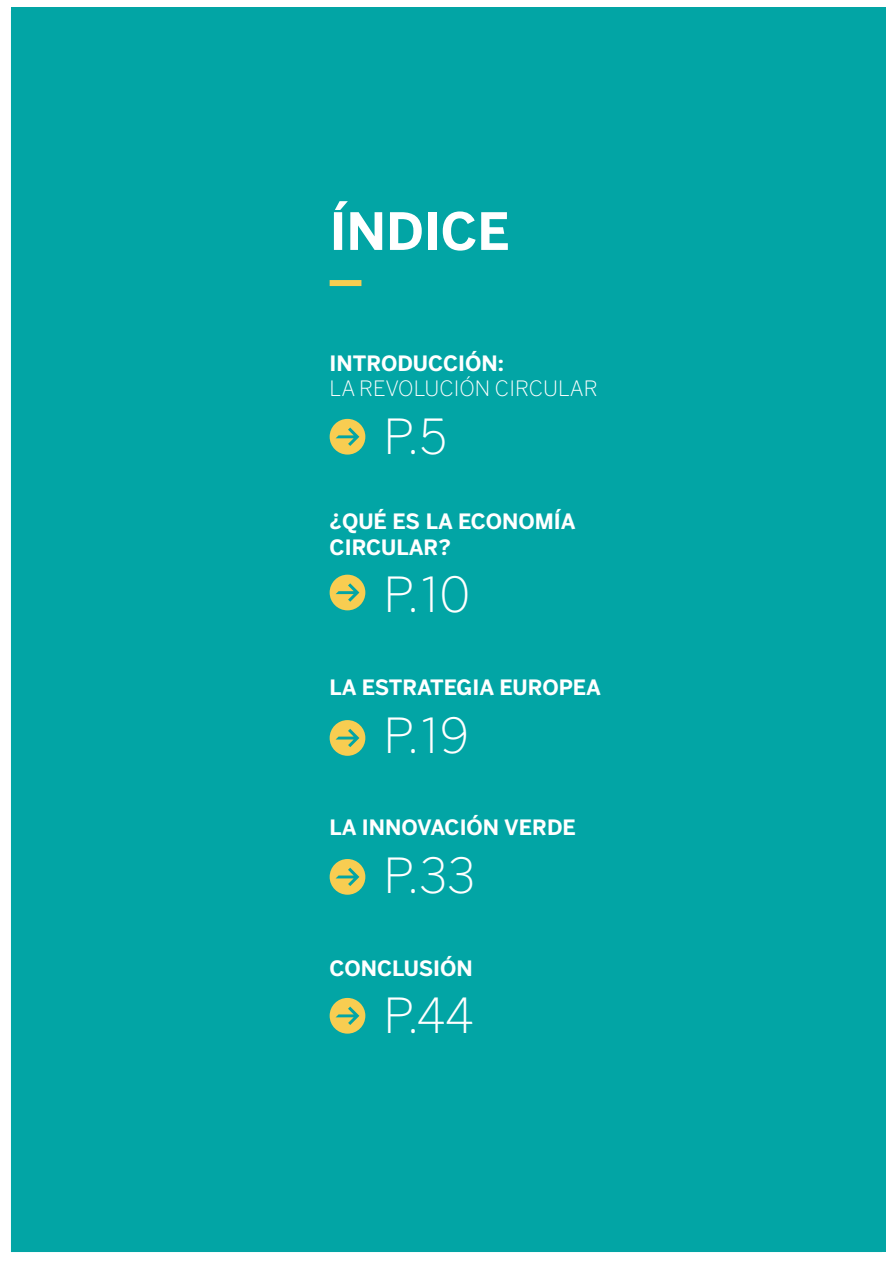
<style>
.page{position:relative;width:893px;height:1263px;background:#fff}
.page>*{position:absolute;margin:0;border:0;box-sizing:border-box;transform-origin:0 0}
.t1{font:700 51px "Benton Sans BBVA";color:#fff}
.t2{font:300 48px "Benton Sans BBVA";color:#fff}
.t3{font:700 21px/25.2px "Benton Sans BBVA";color:#fff}
.t4{font:300 21px "Benton Sans BBVA";color:#fff}
</style>
<div class="page">
<div style="left:10px;top:8px;width:875px;height:1244px;background:#02a5a5"></div>
<div style="left:330px;top:280px;width:31px;height:6px;background:#f8cd51"></div>
<svg style="left:330px;top:419px;width:35px;height:36px"></svg>
<svg style="left:330px;top:859px;width:35px;height:36px"></svg>
<svg style="left:330px;top:998px;width:35px;height:36px"></svg>
<svg style="left:330px;top:575px;width:35px;height:35px"></svg>
<svg style="left:330px;top:720px;width:35px;height:36px"></svg>
<h1 class="t1" style="left:330px;top:199px;width:181px">ÍNDICE</h1>
<p class="t3" style="left:330px;top:351px;width:176px">INTRODUCCIÓN:</p>
<p class="t4" style="left:330px;top:376px;width:270px">LA REVOLUCIÓN CIRCULAR</p>
<h2 class="t2" style="left:384px;top:408px;width:65px">P.5</h2>
<p class="t3" style="left:330px;top:509px;width:248px">¿QUÉ ES LA ECONOMÍA<br>CIRCULAR?</p>
<h2 class="t2" style="left:384px;top:566px;width:88px">P.10</h2>
<p class="t3" style="left:330px;top:675px;width:273px">LA ESTRATEGIA EUROPEA</p>
<h2 class="t2" style="left:384px;top:707px;width:87px">P.19</h2>
<p class="t3" style="left:330px;top:815px;width:248px">LA INNOVACIÓN VERDE</p>
<h2 class="t2" style="left:384px;top:847px;width:93px">P.33</h2>
<p class="t3" style="left:330px;top:956px;width:145px">CONCLUSIÓN</p>
<h2 class="t2" style="left:384px;top:988px;width:91px">P.44</h2>
</div>
